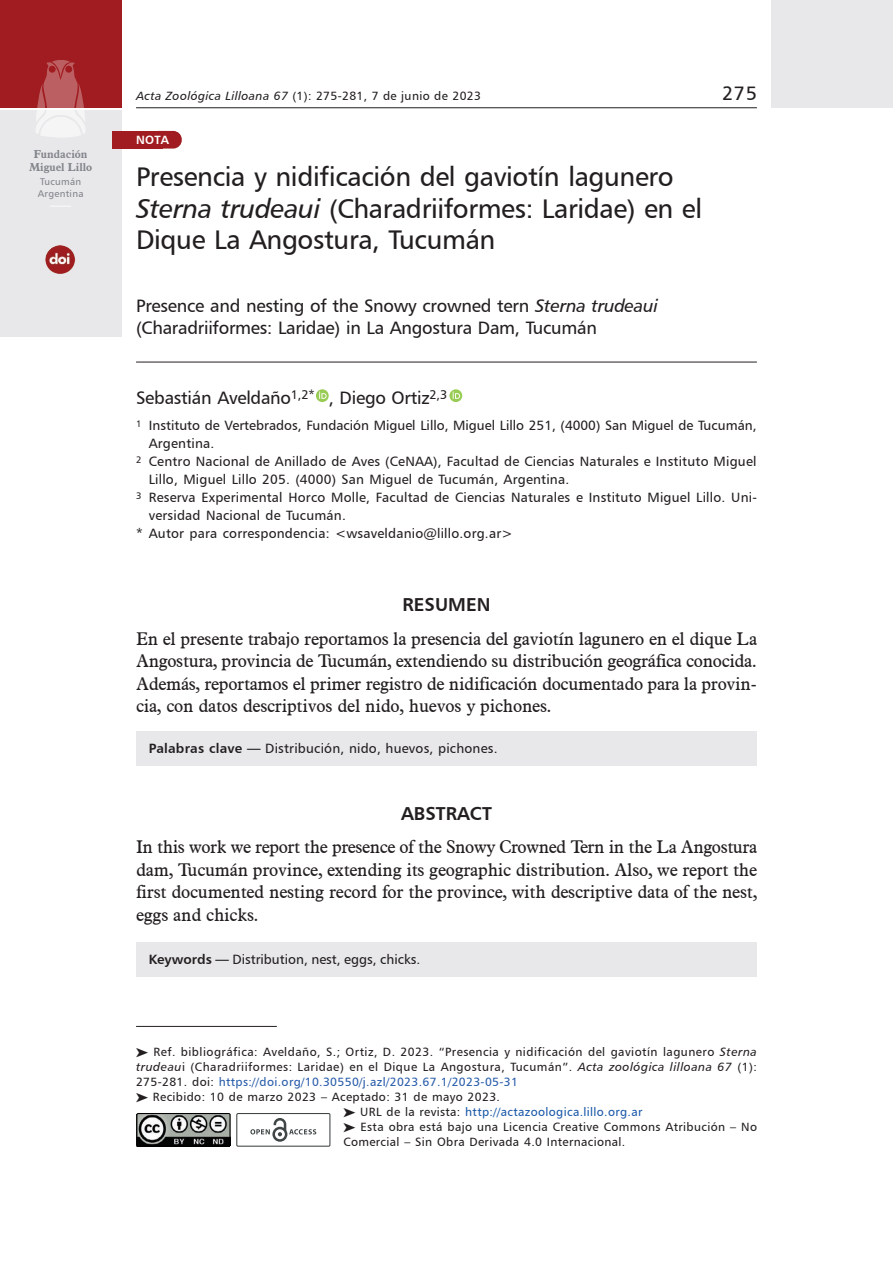
<style>
.page{position:relative;width:893px;height:1263px;background:#fff}
.page>*{position:absolute;margin:0;border:0;box-sizing:border-box;transform-origin:0 0}
.t1{font:27px/31.5px "Humanist 777 BT Roman B";letter-spacing:-.015em;color:#231f20}
.t2{font:19.5px "Humanist 777 BT Roman B";color:#231f20}
.t3{font:18.75px "Humanist 777 BT Bold B";color:#231f20}
.t4{font:18px/22.5px "Aldine 721 BT";letter-spacing:-.01em;color:#231f20;text-align:justify}
.t5{font:18px/22.5px "Humanist 777 BT Roman B";letter-spacing:-.015em;color:#231f20}
.t6{font:13.5px "Humanist 777 BT Roman B";letter-spacing:.015em;color:#231f20}
.t7{font:12px "Humanist 777 BT Roman B";letter-spacing:.03em;color:#231f20}
.t8{font:12px "Humanist 777 BT Roman B";letter-spacing:.03em;color:#285caa}
.t9{font:12px "Humanist 777 BT Roman B";letter-spacing:.03em;color:#1c5aa9}
.t10{font:12px "Humanist 777 BT Bold B";color:#fff}
.t11{font:700 11.25px/12.8px "Aldine 721 BT";color:#82858b;text-align:center}
.t12{font:9.75px/12px "Humanist 777 BT Roman B";letter-spacing:.03em;color:#82858b}
.s1{font-family:"Humanist 777 BT Italic B"}
.s2{font-family:"Humanist 777 BT Bold B"}
.s3{color:#231f20}
</style>
<div class="page">
<hr style="left:136px;top:107px;width:621px;height:1px;background:#231f20">
<div style="left:772px;top:0;width:121px;height:108px;background:#e8e8ea"></div>
<hr style="left:136px;top:362px;width:621px;height:1px;background:#231f20">
<hr style="left:136px;top:1026px;width:141px;height:1px;background:#231f20">
<div style="left:0;top:0;width:121px;height:108px;background:#a01c20"></div>
<div style="left:0;top:110px;width:121px;height:226px;background:#e8e8ea"></div>
<svg style="left:36px;top:60px;width:49px;height:77px"></svg>
<img style="left:46px;top:245px;width:30px;height:29px">
<img style="left:138px;top:1115px;width:91px;height:30px">
<div style="left:136px;top:1113px;width:95px;height:34px;border:1px solid #000"></div>
<svg style="left:250px;top:1118px;width:66px;height:24px"></svg>
<div style="left:236px;top:1113px;width:94px;height:34px;border:1px solid #404646"></div>
<svg style="left:316px;top:389px;width:13px;height:13px"></svg>
<svg style="left:319px;top:392px;width:8px;height:7px"></svg>
<svg style="left:449px;top:389px;width:13px;height:13px"></svg>
<svg style="left:453px;top:392px;width:7px;height:7px"></svg>
<div style="left:150px;top:131px;width:32px;height:18px;background:#a01c20;border-radius:9px"></div>
<div style="left:112px;top:131px;width:51px;height:18px;background:#a01c20"></div>
<div style="left:136px;top:731px;width:621px;height:34px;background:#e8e8ea"></div>
<div style="left:136px;top:942px;width:621px;height:34px;background:#e8e8ea"></div>
<p class="t11" style="left:29px;top:148px;width:65px">Fundación<br>Miguel Lillo</p>
<p class="t12" style="left:38px;top:175px;width:47px">Tucumán<br>Argentina</p>
<p class="t7" style="left:136px;top:88px;width:346px"><span class="s1">Acta Zoológica Lilloana 67</span> (1): 275-281, 7 de junio de 2023</p>
<p class="t2" style="left:722px;top:81px;width:36px">275</p>
<p class="t10" style="left:136px;top:132px;width:34px">NOTA</p>
<h1 class="t1" style="left:136px;top:160px;width:568px">Presencia y nidificación del gaviotín lagunero<br><span class="s1">Sterna trudeaui</span> (Charadriiformes: Laridae) en el<br>Dique La Angostura, Tucumán</h1>
<p class="t5" style="left:136px;top:294px;width:523px">Presence and nesting of the Snowy crowned tern <span class="s1">Sterna trudeaui </span>(Charadriiformes: Laridae) in La Angostura Dam, Tucumán</p>
<p class="t5" style="left:136px;top:386px;width:330px">Sebastián Aveldaño<sup>1,2*</sup> , Diego Ortiz<sup>2,3</sup><sup>.....</sup></p>
<p class="t6" style="left:136px;top:417px;width:622px"><sup>1</sup> Instituto de Vertebrados, Fundación Miguel Lillo, Miguel Lillo 251, (4000) San Miguel de Tucumán,</p>
<p class="t6" style="left:149px;top:435px;width:67px">Argentina.</p>
<p class="t6" style="left:136px;top:453px;width:622px"><sup>2</sup> Centro Nacional de Anillado de Aves (CeNAA), Facultad de Ciencias Naturales e Instituto Miguel</p>
<p class="t6" style="left:149px;top:471px;width:422px">Lillo, Miguel Lillo 205. (4000) San Miguel de Tucumán, Argentina.</p>
<p class="t6" style="left:136px;top:489px;width:622px"><sup>3</sup> Reserva Experimental Horco Molle, Facultad de Ciencias Naturales e Instituto Miguel Lillo. Uni-</p>
<p class="t6" style="left:149px;top:507px;width:199px">versidad Nacional de Tucumán.</p>
<p class="t6" style="left:136px;top:525px;width:378px">* Autor para correspondencia: &lt;wsaveldanio@lillo.org.ar&gt;</p>
<p class="t3" style="left:402px;top:593px;width:89px">RESUMEN</p>
<p class="t4" style="left:136px;top:627px;width:622px">En el presente trabajo reportamos la presencia del gaviotín lagunero en el dique La Angostura, provincia de Tucumán, extendiendo su distribución geográfica conocida.<br>Además, reportamos el primer registro de nidificación documentado para la provin&shy;cia, con datos descriptivos del nido, huevos y pichones.</p>
<p class="t6" style="left:149px;top:739px;width:350px"><span class="s2">Palabras clave —</span> Distribución, nido, huevos, pichones.</p>
<p class="t3" style="left:401px;top:802px;width:92px">ABSTRACT</p>
<p class="t4" style="left:136px;top:835px;width:623px">In this work we report the presence of the Snowy Crowned Tern in the La Angostura dam, Tucumán province, extending its geographic distribution. Also, we report the first documented nesting record for the province, with descriptive data of the nest, eggs and chicks.</p>
<p class="t6" style="left:149px;top:951px;width:273px"><span class="s2">Keywords —</span> Distribution, nest, eggs, chicks.</p>
<p class="t7" style="left:154px;top:1044px;width:605px">Ref. bibliográfica: Aveldaño, S.; Ortiz, D. 2023. “Presencia y nidificación del gaviotín lagunero <span class="s1">Sterna</span></p>
<p class="t7" style="left:136px;top:1059px;width:622px"><span class="s1">trudeau</span>i (Charadriiformes: Laridae) en el Dique La Angostura, Tucumán”. <span class="s1">Acta zoológica lilloana 67</span> (1):</p>
<p class="t8" style="left:136px;top:1074px;width:383px"><span class="s3">275-281. doi:</span> https://doi.org/10.30550/j.azl/2023.67.1/2023-05-31</p>
<p class="t7" style="left:153px;top:1089px;width:349px">Recibido: 10 de marzo 2023 – Aceptado: 31 de mayo 2023.</p>
<p class="t9" style="left:360px;top:1104px;width:284px"><span class="s3">URL de la revista:</span> http://actazoologica.lillo.org.ar</p>
<p class="t7" style="left:360px;top:1119px;width:398px">Esta obra está bajo una Licencia Creative Commons Atribución – No</p>
<p class="t7" style="left:343px;top:1134px;width:283px">Comercial – Sin Obra Derivada 4.0 Internacional.</p>
</div>
